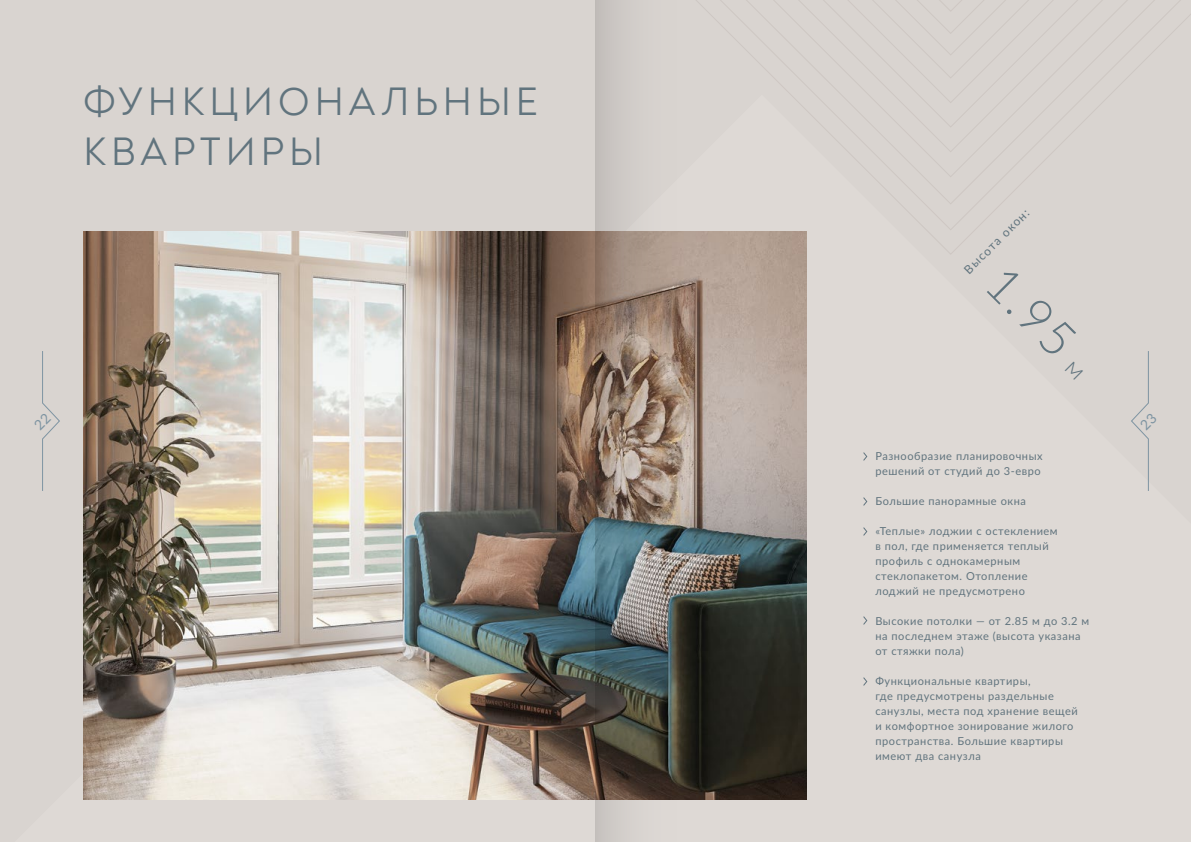
<style>
.page{position:relative;width:1191px;height:842px;background:#d9d4d0}
.page>*{position:absolute;margin:0;border:0;box-sizing:border-box;transform-origin:0 0}
.t1{font:300 48.6px "Lato";color:#61747e}
.t2{font:40px/50px "Noah";letter-spacing:.11em;color:#61747e}
.t3{font:12px "Lato";color:#61747e}
.t4{font:11px/15px "Lato";letter-spacing:.05em;color:#61747e}
.s1{font-size:25px}
</style>
<div class="page">
<svg style="left:402px;top:0;width:789px;height:256px"></svg>
<img style="left:84px;top:232px;width:722px;height:567px">
<svg style="left:863px;top:452px;width:5px;height:9px"></svg>
<svg style="left:863px;top:497px;width:5px;height:9px"></svg>
<svg style="left:863px;top:527px;width:5px;height:9px"></svg>
<svg style="left:863px;top:616px;width:5px;height:9px"></svg>
<svg style="left:863px;top:677px;width:5px;height:9px"></svg>
<img style="left:595px;top:0;width:82px;height:842px">
<svg style="left:42px;top:351px;width:18px;height:140px"></svg>
<svg style="left:1131px;top:351px;width:18px;height:140px"></svg>
<h2 class="t2" style="left:83px;top:77px;width:456px">ФУНКЦИОНАЛЬНЫЕ<br>КВАРТИРЫ</h2>
<p class="t3" style="left:960px;top:265px;width:88px;rotate:-45deg">Высота окон:</p>
<h1 class="t1" style="left:1018px;top:251px;width:134px;rotate:45deg">1.95 <span class="s1">м</span></h1>
<p class="t4" style="left:875px;top:448px;width:169px">Разнообразие планировочных решений от студий до 3-евро</p>
<p class="t4" style="left:875px;top:493px;width:152px">Большие панорамные окна</p>
<p class="t4" style="left:875px;top:523px;width:184px">«Теплые» лоджии с остеклением в пол, где применяется теплый профиль с однокамерным стеклопакетом. Отопление лоджий не предусмотрено</p>
<p class="t4" style="left:875px;top:613px;width:215px">Высокие потолки — от 2.85 м до 3.2 м на последнем этаже (высота указана от стяжки пола)</p>
<p class="t4" style="left:875px;top:673px;width:204px">Функциональные квартиры,<br>где предусмотрены раздельные санузлы, места под хранение вещей и комфортное зонирование жилого пространства. Большие квартиры имеют два санузла</p>
</div>
